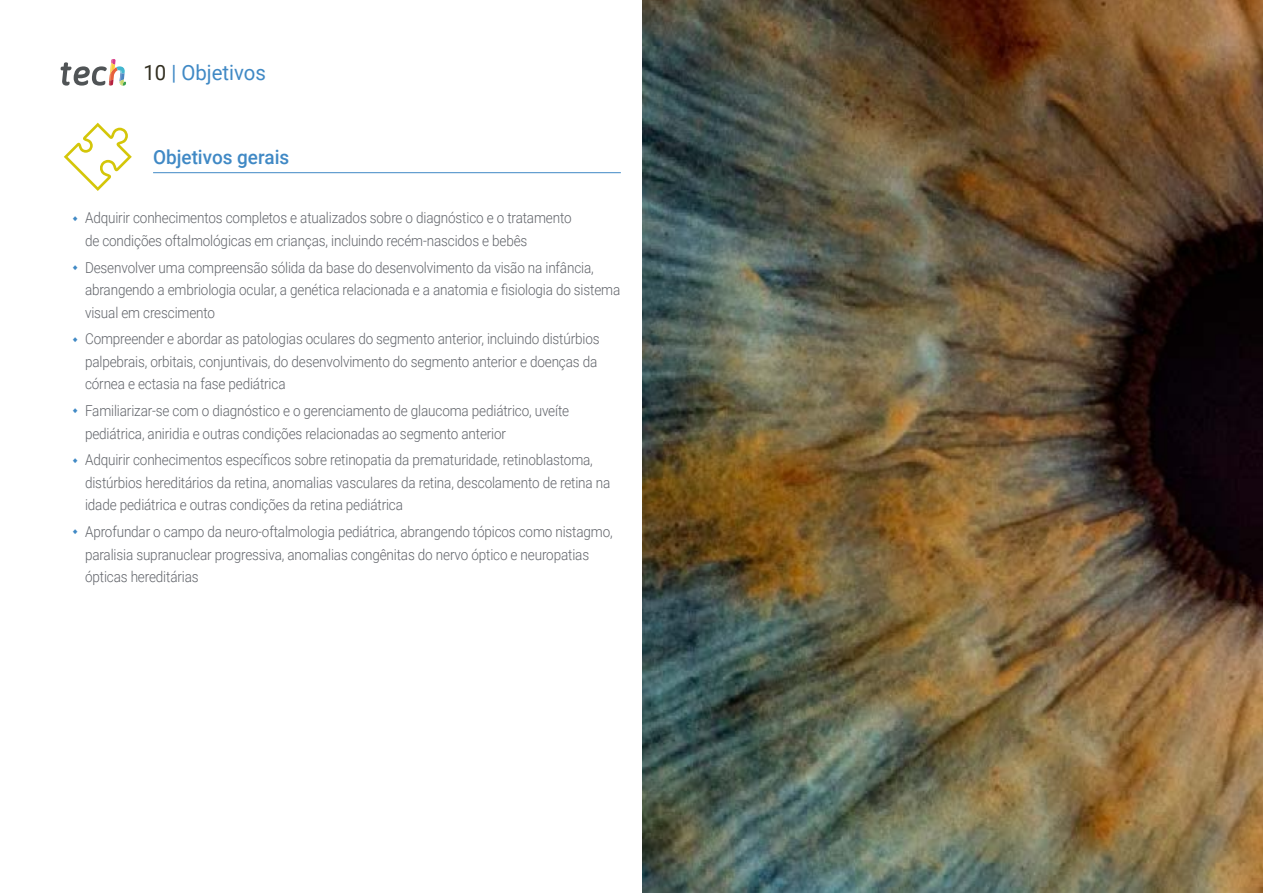
<style>
.page{position:relative;width:1263px;height:893px;background:#fff}
.page>*{position:absolute;margin:0;border:0;box-sizing:border-box;transform-origin:0 0}
.t1{font:21px "Roboto";color:#4089c5}
.t2{font:500 19.5px "Roboto";color:#4089c5}
.t3{font:300 15px/22.5px "Roboto";letter-spacing:-.01em;color:#61646a;scale:.9 1}
.s1{color:#312e20}
</style>
<div class="page">
<hr style="left:153px;top:172px;width:468px;height:1px;background:#4089c5">
<svg style="left:64px;top:123px;width:68px;height:68px"></svg>
<img style="left:642px;top:0;width:621px;height:893px">
<svg style="left:61px;top:59px;width:65px;height:27px"></svg>
<h1 class="t1" style="left:144px;top:57px;width:124px"><span class="s1">10</span> | Objetivos</h1>
<h2 class="t2" style="left:153px;top:144px;width:138px">Objetivos gerais</h2>
<p class="t3" style="left:85px;top:206px;width:542px">Adquirir conhecimentos completos e atualizados sobre o diagnóstico e o tratamento de condições oftalmológicas em crianças, incluindo recém-nascidos e bebês</p>
<p class="t3" style="left:85px;top:255px;width:596px">Desenvolver uma compreensão sólida da base do desenvolvimento da visão na infância, abrangendo a embriologia ocular, a genética relacionada e a anatomia e fisiologia do sistema visual em crescimento</p>
<p class="t3" style="left:85px;top:327px;width:573px">Compreender e abordar as patologias oculares do segmento anterior, incluindo distúrbios palpebrais, orbitais, conjuntivais, do desenvolvimento do segmento anterior e doenças da córnea e ectasia na fase pediátrica</p>
<p class="t3" style="left:85px;top:399px;width:539px">Familiarizar-se com o diagnóstico e o gerenciamento de glaucoma pediátrico, uveíte pediátrica, aniridia e outras condições relacionadas ao segmento anterior</p>
<p class="t3" style="left:85px;top:448px;width:585px">Adquirir conhecimentos específicos sobre retinopatia da prematuridade, retinoblastoma, distúrbios hereditários da retina, anomalias vasculares da retina, descolamento de retina na idade pediátrica e outras condições da retina pediátrica</p>
<p class="t3" style="left:85px;top:520px;width:588px">Aprofundar o campo da neuro-oftalmologia pediátrica, abrangendo tópicos como nistagmo, paralisia supranuclear progressiva, anomalias congênitas do nervo óptico e neuropatias ópticas hereditárias</p>
</div>
